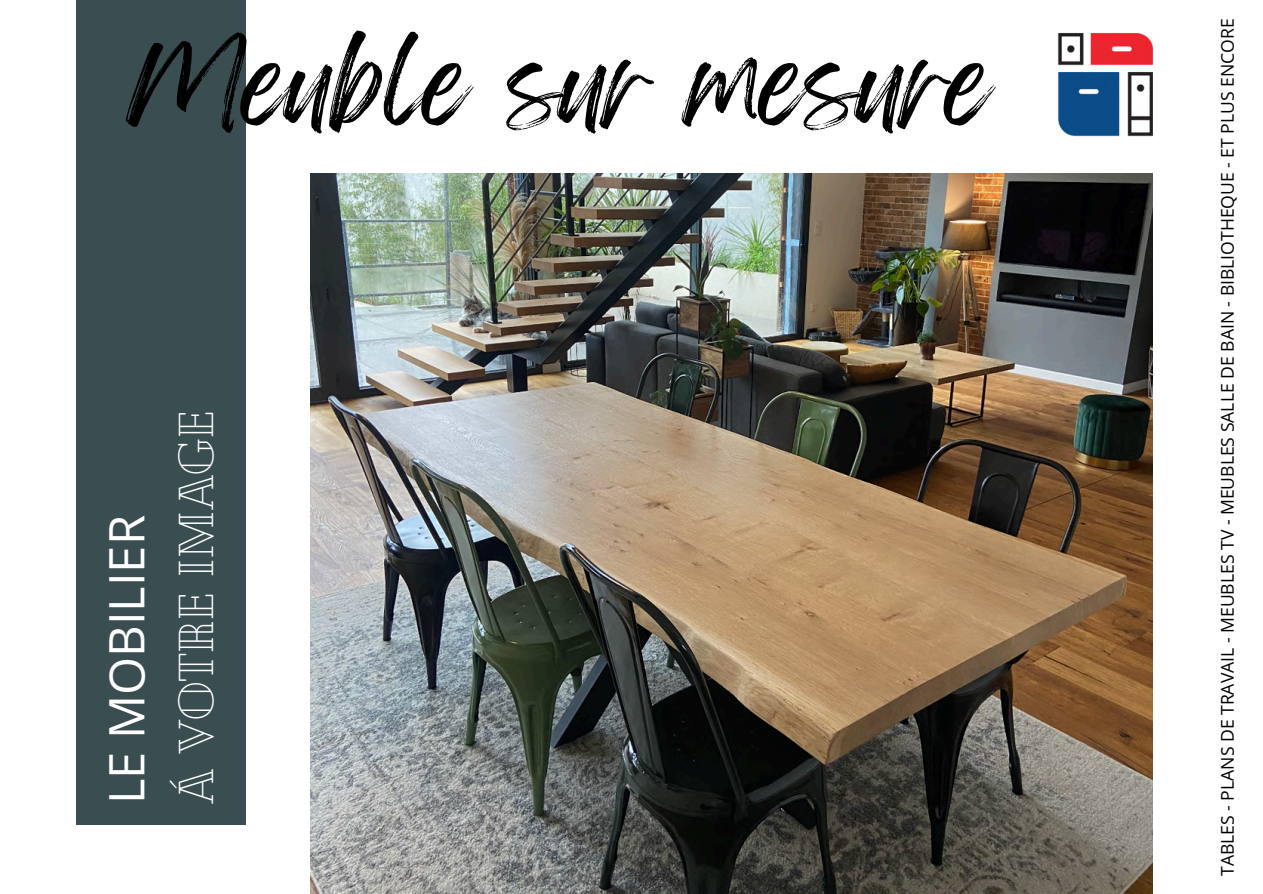
<style>
.page{position:relative;width:1263px;height:894px;background:#fff}
.page>*{position:absolute;margin:0;border:0;box-sizing:border-box;transform-origin:0 0}
.t1{font:97.95px "Feeling Passionate";color:#000}
.t2{font:48.9px/68.7px "Cheque";color:#fff}
.t3{font:17.55px "Open Sans";color:#000}
.s1{font-family:"Open Sans"}
</style>
<div class="page">
<div style="left:76px;top:0;width:170px;height:824px;background:#3a4d51"></div>
<img style="left:310px;top:173px;width:842px;height:720px">
<img style="left:1057px;top:32px;width:95px;height:105px">
<p class="t1" style="left:125px;top:5px;width:867px">Meuble sur mesure</p>
<p class="t2" style="left:91px;top:804px;width:395px;rotate:-90deg"><span class="s1">LE MOBILIER<br></span>Á VOTRE IMAGE</p>
<p class="t3" style="left:1215px;top:875px;width:858px;rotate:-90deg">TABLES - PLANS DE TRAVAIL - MEUBLES TV - MEUBLES SALLE DE BAIN - BIBLIOTHEQUE - ET PLUS ENCORE</p>
</div>
